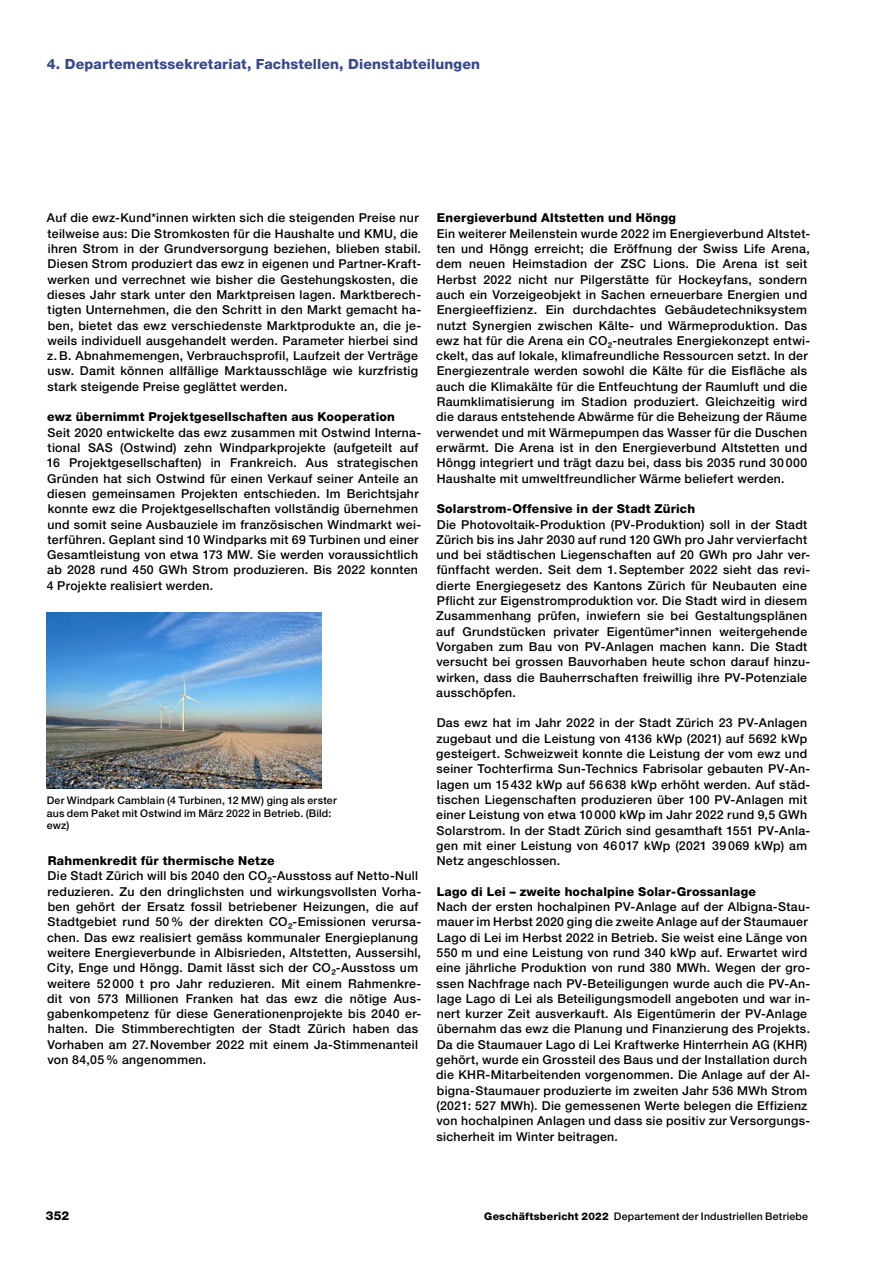
<style>
.page{position:relative;width:893px;height:1263px;background:#fff}
.page>*{position:absolute;margin:0;border:0;box-sizing:border-box;transform-origin:0 0}
.t1{font:800 14.1px "Helvetica Neue LT Pro";letter-spacing:.01em;color:#37498b}
._05_Text_Medium_8_2p{font:500 12.3px/15.3px "Helvetica Neue LT Pro";letter-spacing:.025em;color:#000}
._05_UT_Heavy_8_2pt{font:800 12.3px "Helvetica Neue LT Pro";letter-spacing:.015em;color:#000}
._06_Legenden_Medium{font:500 10.5px/12.8px "Helvetica Neue LT Pro";letter-spacing:.02em;color:#000}
.s1{font-weight:800}
</style>
<div class="page">
<img style="left:47px;top:613px;width:275px;height:175px">
<p class="t1" style="left:47px;top:56px;width:435px">4. Departementssekretariat, Fachstellen, Dienstabteilungen</p>
<p class="_05_Text_Medium_8_2p" style="left:47px;top:210px;width:376px">Auf die ewz-Kund*innen wirkten sich die steigenden Preise nur teilweise aus: Die Stromkosten für die Haushalte und KMU, die ihren Strom in der Grundversorgung beziehen, blieben stabil.<br>Diesen Strom produziert das ewz in eigenen und Partner-Kraft&shy;werken und verrechnet wie bisher die Gestehungskosten, die dieses Jahr stark unter den Marktpreisen lagen. Marktberech&shy;tigten Unternehmen, die den Schritt in den Markt gemacht ha&shy;ben, bietet das ewz verschiedenste Marktprodukte an, die je&shy;weils individuell ausgehandelt werden. Parameter hierbei sind z. B. Abnahmemengen, Verbrauchsprofil, Laufzeit der Verträge usw. Damit können allfällige Marktausschläge wie kurzfristig stark steigende Preise geglättet werden.</p>
<p class="_05_UT_Heavy_8_2pt" style="left:47px;top:410px;width:349px">ewz übernimmt Projektgesellschaften aus Kooperation</p>
<p class="_05_Text_Medium_8_2p" style="left:47px;top:424px;width:376px">Seit 2020 entwickelte das ewz zusammen mit Ostwind Interna&shy;tional SAS (Ostwind) zehn Windparkprojekte (aufgeteilt auf 16 Projektgesellschaften) in Frankreich. Aus strategischen Gründen hat sich Ostwind für einen Verkauf seiner Anteile an diesen gemeinsamen Projekten entschieden. Im Berichtsjahr konnte ewz die Projektgesellschaften vollständig übernehmen und somit seine Ausbauziele im französischen Windmarkt wei&shy;terführen. Geplant sind 10 Windparks mit 69 Turbinen und einer Gesamtleistung von etwa 173 MW. Sie werden voraussichtlich ab 2028 rund 450 GWh Strom produzieren. Bis 2022 konnten 4 Projekte realisiert werden.</p>
<p class="_06_Legenden_Medium" style="left:47px;top:794px;width:291px">Der Windpark Camblain (4 Turbinen, 12 MW) ging als erster aus dem Paket mit Ostwind im März 2022 in Betrieb. (Bild: ewz)</p>
<p class="_05_UT_Heavy_8_2pt" style="left:48px;top:853px;width:228px">Rahmenkredit für thermische Netze</p>
<p class="_05_Text_Medium_8_2p" style="left:48px;top:868px;width:372px">Die Stadt Zürich will bis 2040 den CO -Ausstoss auf Netto-Null</p>
<p class="_05_Text_Medium_8_2p" style="left:48px;top:877px;width:375px;line-height:9.3px;text-indent:220px">²<br>reduzieren. Zu den dringlichsten und wirkungsvollsten Vorha-</p>
<p class="_05_Text_Medium_8_2p" style="left:48px;top:899px;width:375px">ben gehört der Ersatz fossil betriebener Heizungen, die auf<br>Stadtgebiet rund 50% der direkten CO -Emissionen verursa-</p>
<p class="_05_Text_Medium_8_2p" style="left:47px;top:923px;width:372px;line-height:9.3px;text-indent:241px">²<br>chen. Das ewz realisiert gemäss kommunaler Energieplanung</p>
<p class="_05_Text_Medium_8_2p" style="left:47px;top:945px;width:375px">weitere Energieverbunde in Albisrieden, Altstetten, Aussersihl,<br>City, Enge und Höngg. Damit lässt sich der CO -Ausstoss um</p>
<p class="_05_Text_Medium_8_2p" style="left:47px;top:969px;width:373px;line-height:9.3px;text-indent:284px">²<br>weitere 52 000 t pro Jahr reduzieren. Mit einem Rahmenkre--</p>
<p class="_05_Text_Medium_8_2p" style="left:47px;top:991px;width:376px">dit von 573 Millionen Franken hat das ewz die nötige Aus&shy;gabenkompetenz für diese Generationenprojekte bis 2040 er&shy;halten. Die Stimmberechtigten der Stadt Zürich haben das Vorhaben am 27.November 2022 mit einem Ja-Stimmenanteil von 84,05% angenommen.</p>
<p class="_05_UT_Heavy_8_2pt" style="left:437px;top:211px;width:241px">Energieverbund Altstetten und Höngg</p>
<p class="_05_Text_Medium_8_2p" style="left:436px;top:226px;width:376px">Ein weiterer Meilenstein wurde 2022 im Energieverbund Altstet&shy;ten und Höngg erreicht; die Eröffnung der Swiss Life Arena, dem neuen Heimstadion der ZSC Lions. Die Arena ist seit Herbst 2022 nicht nur Pilgerstätte für Hockeyfans, sondern auch ein Vorzeigeobjekt in Sachen erneuerbare Energien und Energieeffizienz. Ein durchdachtes Gebäudetechniksystem nutzt Synergien zwischen Kälte- und Wärmeproduktion. Das ewz hat für die Arena ein CO -neutrales Energiekonzept entwi-</p>
<p class="_05_Text_Medium_8_2p" style="left:436px;top:342px;width:373px;line-height:9.3px;text-indent:172px">²<br>ckelt, das auf lokale, klimafreundliche Ressourcen setzt. In der</p>
<p class="_05_Text_Medium_8_2p" style="left:436px;top:363px;width:373px;text-align:justify">Energiezentrale werden sowohl die Kälte für die Eisfläche als auch die Klimakälte für die Entfeuchtung der Raumluft und die Raumklimatisierung im Stadion produziert. Gleichzeitig wird die daraus entstehende Abwärme für die Beheizung der Räume verwendet und mit Wärmepumpen das Wasser für die Duschen erwärmt. Die Arena ist in den Energieverbund Altstetten und Höngg integriert und trägt dazu bei, dass bis 2035 rund 30 000<br>Haushalte mit umweltfreundlicher Wärme beliefert werden.</p>
<p class="_05_UT_Heavy_8_2pt" style="left:437px;top:501px;width:260px">Solarstrom-Offensive in der Stadt Zürich</p>
<p class="_05_Text_Medium_8_2p" style="left:436px;top:516px;width:376px">Die Photovoltaik-Produktion (PV-Produktion) soll in der Stadt Zürich bis ins Jahr 2030 auf rund 120 GWh pro Jahr vervierfacht und bei städtischen Liegenschaften auf 20 GWh pro Jahr ver&shy;fünffacht werden. Seit dem 1.September 2022 sieht das revi&shy;dierte Energiegesetz des Kantons Zürich für Neubauten eine Pflicht zur Eigenstromproduktion vor. Die Stadt wird in diesem Zusammenhang prüfen, inwiefern sie bei Gestaltungsplänen auf Grundstücken privater Eigentümer*innen weitergehende Vorgaben zum Bau von PV-Anlagen machen kann. Die Stadt versucht bei grossen Bauvorhaben heute schon darauf hinzu&shy;wirken, dass die Bauherrschaften freiwillig ihre PV-Potenziale ausschöpfen.</p>
<p class="_05_Text_Medium_8_2p" style="left:436px;top:715px;width:376px">Das ewz hat im Jahr 2022 in der Stadt Zürich 23 PV-Anlagen zugebaut und die Leistung von 4136 kWp (2021) auf 5692 kWp gesteigert. Schweizweit konnte die Leistung der vom ewz und seiner Tochterfirma Sun-Technics Fabrisolar gebauten PV-An&shy;lagen um 15 432 kWp auf 56 638 kWp erhöht werden. Auf städ&shy;tischen Liegenschaften produzieren über 100 PV-Anlagen mit einer Leistung von etwa 10 000 kWp im Jahr 2022 rund 9,5 GWh Solarstrom. In der Stadt Zürich sind gesamthaft 1551 PV-Anla&shy;gen mit einer Leistung von 46 017 kWp (2021 39 069 kWp) am Netz angeschlossen.</p>
<p class="_05_UT_Heavy_8_2pt" style="left:437px;top:884px;width:321px">Lago di Lei – zweite hochalpine Solar-Grossanlage</p>
<p class="_05_Text_Medium_8_2p" style="left:436px;top:899px;width:376px">Nach der ersten hochalpinen PV-Anlage auf der Albigna-Stau&shy;mauer im Herbst 2020 ging die zweite Anlage auf der Staumauer Lago di Lei im Herbst 2022 in Betrieb. Sie weist eine Länge von 550 m und eine Leistung von rund 340 kWp auf. Erwartet wird eine jährliche Produktion von rund 380 MWh. Wegen der gro&shy;ssen Nachfrage nach PV-Beteiligungen wurde auch die PV-An&shy;lage Lago di Lei als Beteiligungsmodell angeboten und war in&shy;nert kurzer Zeit ausverkauft. Als Eigentümerin der PV-Anlage übernahm das ewz die Planung und Finanzierung des Projekts.<br>Da die Staumauer Lago di Lei Kraftwerke Hinterrhein AG (KHR) gehört, wurde ein Grossteil des Baus und der Installation durch die KHR-Mitarbeitenden vorgenommen. Die Anlage auf der Al&shy;bigna-Staumauer produzierte im zweiten Jahr 536 MWh Strom (2021: 527 MWh). Die gemessenen Werte belegen die Effizienz von hochalpinen Anlagen und dass sie positiv zur Versorgungs&shy;sicherheit im Winter beitragen.</p>
<p class="_05_UT_Heavy_8_2pt" style="left:46px;top:1209px;width:25px">352</p>
<p class="_06_Legenden_Medium" style="left:484px;top:1210px;width:325px"><span class="s1">Geschäftsbericht 2022</span> Departement der Industriellen Betriebe</p>
</div>
